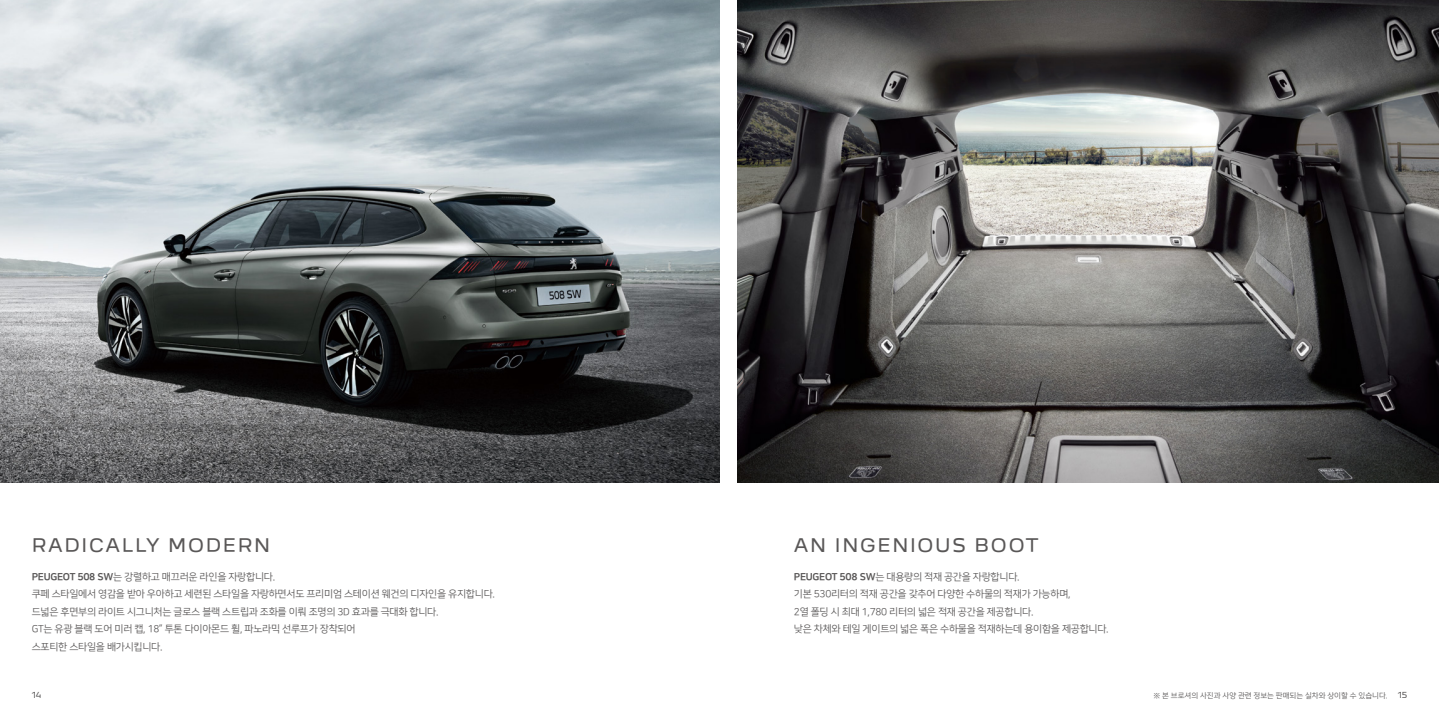
<style>
.page{position:relative;width:1439px;height:720px;background:#fff}
.page>*{position:absolute;margin:0;border:0;box-sizing:border-box;transform-origin:0 0}
.t1{font:16.88px "Peugeot New";letter-spacing:.1em;color:#595757}
.t2{font:10px/17.5px "Nanum Square OTFR";letter-spacing:-.025em;color:#595757}
.t3{font:7.5px "Nanum Square OTFR";color:#595757}
.t4{font:7.5px "Peugeot New";color:#595757}
.s1{font-family:"Nanum Square OTFEB"}
</style>
<div class="page">
<img style="left:737px;top:0;width:702px;height:482px">
<img style="left:0;top:0;width:719px;height:482px">
<h1 class="t1" style="left:32px;top:533px;width:240px">RADICALLY MODERN</h1>
<p class="t2" style="left:32px;top:568px;width:465px"><span class="s1">PEUGEOT 508 SW</span>는 강렬하고 매끄러운 라인을 자랑합니다.<br>쿠페 스타일에서 영감을 받아 우아하고 세련된 스타일을 자랑하면서도 프리미엄 스테이션 웨건의 디자인을 유지합니다. 드넓은 후면부의 라이트 시그니처는 글로스 블랙 스트립과 조화를 이뤄 조명의 3D 효과를 극대화 합니다.<br>GT는 유광 블랙 도어 미러 캡, 18” 투톤 다이아몬드 휠, 파노라믹 선루프가 장착되어<br>스포티한 스타일을 배가시킵니다.</p>
<h1 class="t1" style="left:794px;top:533px;width:247px">AN INGENIOUS BOOT</h1>
<p class="t2" style="left:794px;top:568px;width:316px"><span class="s1">PEUGEOT 508 SW</span>는 대용량의 적재 공간을 자랑합니다.<br>기본 530리터의 적재 공간을 갖추어 다양한 수하물의 적재가 가능하며,<br>2열 폴딩 시 최대 1,780 리터의 넓은 적재 공간을 제공합니다.<br>낮은 차체와 테일 게이트의 넓은 폭은 수하물을 적재하는데 용이함을 제공합니다.</p>
<p class="t4" style="left:32px;top:690px;width:11px">14</p>
<p class="t3" style="left:1153px;top:691px;width:236px">※ 본 브로셔의 사진과 사양 관련 정보는 판매되는 실차와 상이할 수 있습니다.</p>
<p class="t4" style="left:1397px;top:690px;width:11px">15</p>
</div>
